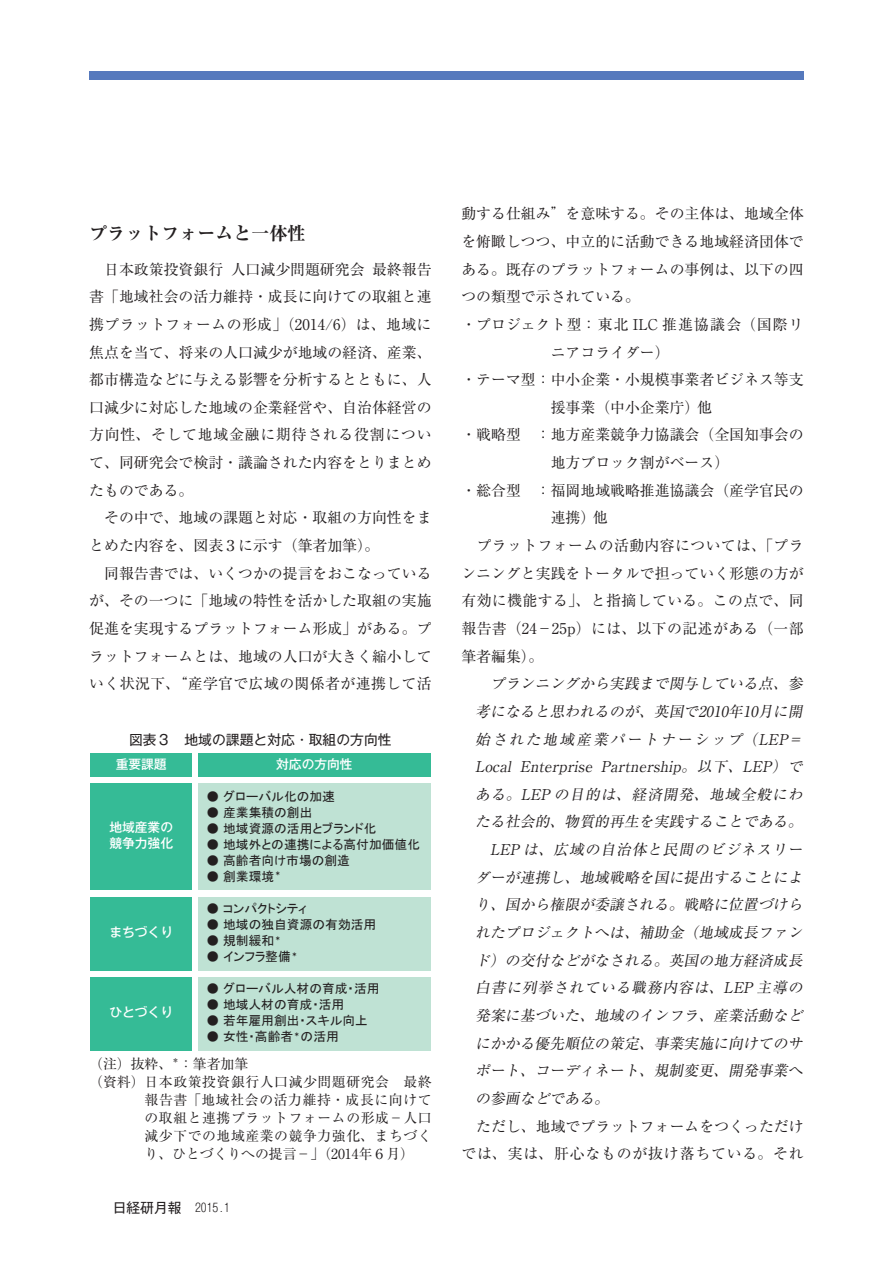
<style>
.page{position:relative;width:893px;height:1263px;background:#fff}
.page>*{position:absolute;margin:0;border:0;box-sizing:border-box;transform-origin:0 0}
.t1{font:700 expanded 18px "Ryumin Pr 6";letter-spacing:-.005em;color:#231f20}
.t2{font:14.85px/27.6px "Ryumin Pr 6";color:#231f20}
.t3{font:italic 14.85px/27.6px "Ryumin Pr 6";color:#231f20;text-align:justify}
.t4{font:14.85px "Ryumin Pr 6";letter-spacing:.025em;color:#231f20}
.t5{font:14.85px "Ryumin Pr 6";letter-spacing:.08em;color:#231f20}
.t6{font:13.8px "Ryumin Pr 6";letter-spacing:.045em;color:#231f20}
.t7{font:13.8px "Ryumin Pr 6";color:#231f20}
.t8{font:13.8px "Gothic MB101 Pr 6";color:#231f20}
.t9{font:12.75px "MS P Gothic";color:#231f20}
.t10{font:500 12.75px/15.9px "Gothic MB101 Pr 6";color:#fff}
.t11{font:300 11.7px "Gothic MB101 Pr 6";color:#231f20}
.s1{font-family:"Ryumin Std Regular KO"}
.s2{font-weight:400;font-size:13.8px}
</style>
<div class="page">
<div style="left:90px;top:753px;width:102px;height:23px;background:#35bb96"></div>
<div style="left:198px;top:753px;width:233px;height:23px;background:#35bb96"></div>
<div style="left:90px;top:783px;width:102px;height:107px;background:#35bb96"></div>
<div style="left:198px;top:783px;width:233px;height:107px;background:#bfe2d4"></div>
<div style="left:198px;top:897px;width:233px;height:73px;background:#bfe2d4"></div>
<div style="left:90px;top:977px;width:102px;height:73px;background:#35bb96"></div>
<div style="left:198px;top:977px;width:233px;height:73px;background:#bfe2d4"></div>
<div style="left:90px;top:897px;width:102px;height:73px;background:#35bb96"></div>
<div style="left:89px;top:71px;width:715px;height:8px;background:#5679bd"></div>
<p class="t1" style="left:89px;top:219px;width:218px">プラットフォームと一体性</p>
<p class="t2" style="left:89px;top:254px;width:344px">　日本政策投資銀行 人口減少問題研究会 最終報告書「地域社会の活力維持・成長に向けての取組と連携プラットフォームの形成」（2014/6）は、地域に焦点を当て、将来の人口減少が地域の経済、産業、都市構造などに与える影響を分析するとともに、人口減少に対応した地域の企業経営や、自治体経営の方向性、そして地域金融に期待される役割について、同研究会で検討・議論された内容をとりまとめたものである。<br>　その中で、地域の課題と対応・取組の方向性をまとめた内容を、図表３に示す（筆者加筆）。<br>　同報告書では、いくつかの提言をおこなっているが、その一つに「地域の特性を活かした取組の実施促進を実現するプラットフォーム形成」がある。プラットフォームとは、地域の人口が大きく縮小していく状況下、<span class="s1">“</span>産学官で広域の関係者が連携して活</p>
<p class="t8" style="left:129px;top:728px;width:264px">図表３　地域の課題と対応・取組の方向性</p>
<p class="t10" style="left:116px;top:756px;width:53px">重要課題</p>
<p class="t10" style="left:276px;top:756px;width:78px">対応の方向性</p>
<p class="t10" style="left:109px;top:819px;width:65px">地域産業の競争力強化</p>
<p class="t10" style="left:109px;top:924px;width:65px">まちづくり</p>
<p class="t10" style="left:109px;top:1003px;width:65px">ひとづくり</p>
<p class="t9" style="left:207px;top:790px;width:130px">● グローバル化の加速</p>
<p class="t9" style="left:207px;top:806px;width:107px">● 産業集積の創出</p>
<p class="t9" style="left:207px;top:822px;width:172px">● 地域資源の活用とブランド化</p>
<p class="t9" style="left:207px;top:838px;width:215px">● 地域外との連携による高付加価値化</p>
<p class="t9" style="left:207px;top:854px;width:145px">● 高齢者向け市場の創造</p>
<p class="t9" style="left:207px;top:870px;width:77px">● 創業環境<sup>＊</sup></p>
<p class="t9" style="left:207px;top:902px;width:102px">● コンパクトシティ</p>
<p class="t9" style="left:207px;top:918px;width:171px">● 地域の独自資源の有効活用</p>
<p class="t9" style="left:207px;top:934px;width:77px">● 規制緩和<sup>＊</sup></p>
<p class="t9" style="left:207px;top:950px;width:93px">● インフラ整備<sup>＊</sup></p>
<p class="t9" style="left:206px;top:982px;width:175px">● グローバル人材の育成・活用</p>
<p class="t9" style="left:206px;top:998px;width:139px">● 地域人材の育成・活用</p>
<p class="t9" style="left:206px;top:1014px;width:163px">● 若年雇用創出・スキル向上</p>
<p class="t9" style="left:206px;top:1030px;width:134px">● 女性・高齢者<sup>＊</sup>の活用</p>
<p class="t6" style="left:89px;top:1053px;width:160px">（注）抜粋、<sup>＊</sup>：筆者加筆</p>
<p class="t6" style="left:89px;top:1071px;width:344px">（資料） 日本政策投資銀行人口減少問題研究会　最終</p>
<p class="t6" style="left:145px;top:1089px;width:289px">報告書「地域社会の活力維持・成長に向けて</p>
<p class="t6" style="left:145px;top:1107px;width:289px">の取組と連携プラットフォームの形成－人口</p>
<p class="t6" style="left:145px;top:1125px;width:289px">減少下での地域産業の競争力強化、まちづく</p>
<p class="t7" style="left:145px;top:1143px;width:271px">り、ひとづくりへの提言－」（2014年６月）</p>
<p class="t11" style="left:113px;top:1198px;width:119px"><span class="s2">日経研月報</span> 2015.1</p>
<p class="t2" style="left:461px;top:199px;width:344px">動する仕組み<span class="s1">”</span>を意味する。その主体は、地域全体</p>
<p class="t2" style="left:461px;top:227px;width:344px">を俯瞰しつつ、中立的に活動できる地域経済団体で</p>
<p class="t2" style="left:461px;top:254px;width:344px">ある。既存のプラットフォームの事例は、以下の四</p>
<p class="t2" style="left:461px;top:282px;width:180px">つの類型で示されている。</p>
<p class="t5" style="left:461px;top:313px;width:344px">・プロジェク ト型：東北 ILC 推進協議会（国際リ</p>
<p class="t2" style="left:551px;top:337px;width:121px">ニアコライダー）</p>
<p class="t2" style="left:461px;top:365px;width:344px">・テーマ型： 中小企業・小規模事業者ビジネス等支</p>
<p class="t2" style="left:551px;top:393px;width:163px">援事業（中小企業庁）他</p>
<p class="t2" style="left:461px;top:420px;width:344px">・戦略型　： 地方産業競争力協議会（全国知事会の</p>
<p class="t2" style="left:551px;top:448px;width:180px">地方ブロック割がベース）</p>
<p class="t2" style="left:461px;top:476px;width:344px">・総合型　： 福岡地域戦略推進協議会（産学官民の</p>
<p class="t2" style="left:551px;top:503px;width:59px">連携）他</p>
<p class="t4" style="left:461px;top:534px;width:344px">　プラットフォームの活動内容については、「プラ</p>
<p class="t2" style="left:461px;top:558px;width:344px">ンニングと実践をトータルで担っていく形態の方が</p>
<p class="t4" style="left:461px;top:589px;width:344px">有効に機能する」、と指摘している。この点で、同</p>
<p class="t4" style="left:461px;top:617px;width:344px">報告書（24－25p）には、以下の記述がある（一部</p>
<p class="t2" style="left:461px;top:641px;width:83px">筆者編集）。</p>
<p class="t3" style="left:475px;top:669px;width:333px">　プランニングから実践まで関与している点、参考になると思われるのが、英国で2010年10月に開始された地域産業パートナーシップ（LEP＝Local Enterprise Partnership。以下、LEP）である。LEP の目的は、経済開発、地域全般にわたる社会的、物質的再生を実践することである。　LEP は、広域の自治体と民間のビジネスリーダーが連携し、地域戦略を国に提出することにより、国から権限が委譲される。戦略に位置づけられたプロジェクトへは、補助金（地域成長ファンド）の交付などがなされる。英国の地方経済成長白書に列挙されている職務内容は、LEP 主導の発案に基づいた、地域のインフラ、産業活動などにかかる優先順位の策定、事業実施に向けてのサポート、コーディネート、規制変更、開発事業への参画などである。</p>
<p class="t2" style="left:461px;top:1111px;width:344px">　ただし、地域でプラットフォームをつくっただけでは、実は、肝心なものが抜け落ちている。それ</p>
</div>
